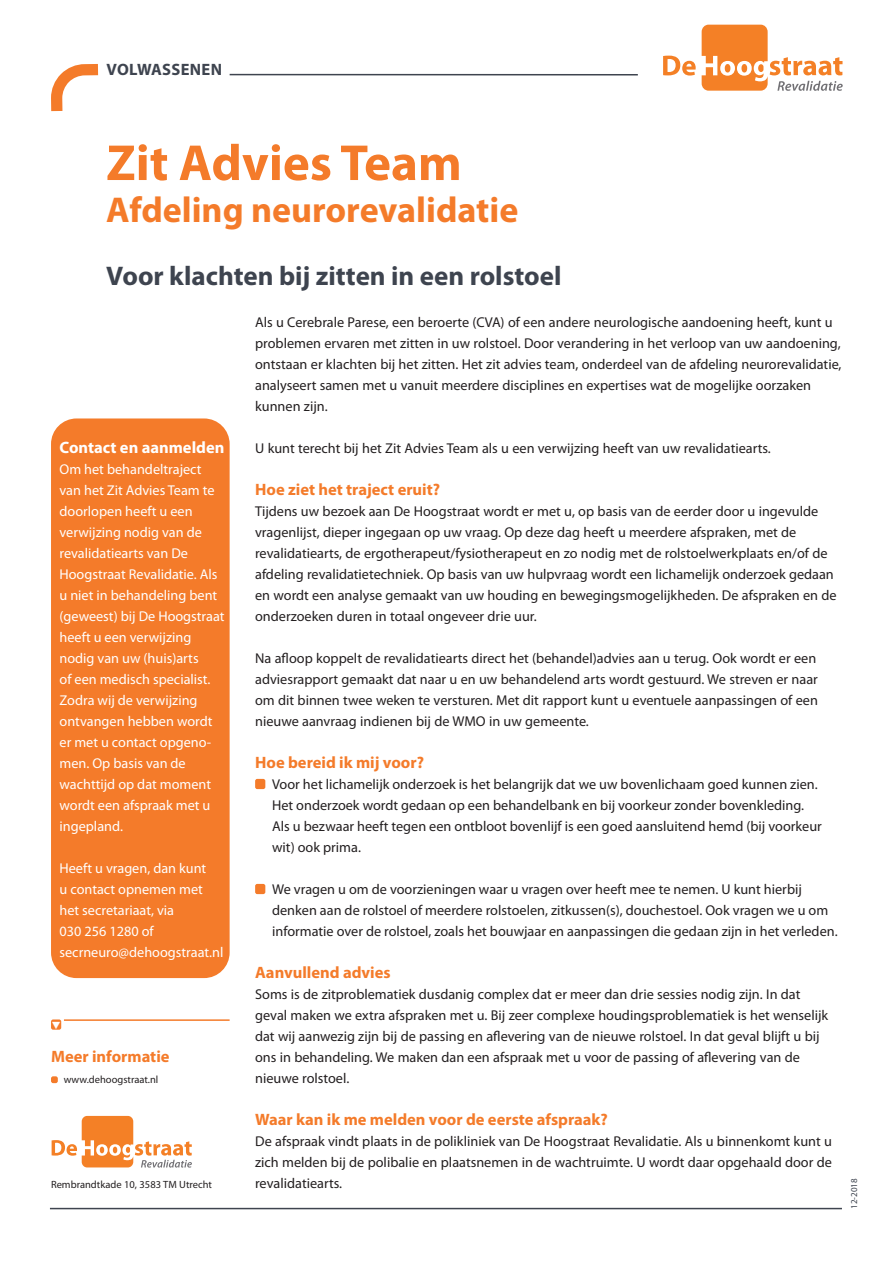
<style>
.page{position:relative;width:893px;height:1263px;background:#fff}
.page>*{position:absolute;margin:0;border:0;box-sizing:border-box;transform-origin:0 0}
.t1{font:700 51px "Myriad Pro";color:#f47b2a}
.t2{font:700 36px "Myriad Pro";color:#f47b2a}
.t3{font:700 27px "Myriad Pro";color:#3e444f}
.t4{font:700 16.5px "Myriad Pro";color:#f47b2a}
.t5{font:700 16.5px "Myriad Pro";color:#fff}
.t6{font:700 16.5px "Myriad Pro";letter-spacing:.02em;color:#3e444f}
.t7{font:14.25px/21px "Myriad Pro";color:#231f20}
.t8{font:14.25px/21px "Myriad Pro";color:#fff}
.t9{font:10.5px "Myriad Pro";color:#231f20}
.t10{font:9px "Myriad Pro";color:#3e444f}
</style>
<div class="page">
<div style="left:51px;top:418px;width:179px;height:560px;background:#f47b2a;border-radius:26px"></div>
<div style="left:255px;top:779px;width:10px;height:10px;background:#f47b2a;border-radius:2px"></div>
<div style="left:255px;top:884px;width:10px;height:10px;background:#f47b2a;border-radius:2px"></div>
<svg style="left:663px;top:56px;width:33px;height:20px"></svg>
<svg style="left:702px;top:25px;width:141px;height:66px"></svg>
<hr style="left:230px;top:74px;width:408px;height:1px;background:#3e444f">
<svg style="left:51px;top:64px;width:48px;height:48px"></svg>
<div style="left:51px;top:1076px;width:7px;height:7px;background:#f47b2a;border-radius:2px"></div>
<svg style="left:52px;top:1116px;width:140px;height:51px"></svg>
<hr style="left:64px;top:1019px;width:166px;height:2px;background:#f47b2a">
<div style="left:51px;top:1019px;width:10px;height:11px;background:#f47b2a;border-radius:2px"></div>
<hr style="left:50px;top:1208px;width:792px;height:1px;background:#3e444f">
<p class="t6" style="left:106px;top:63px;width:117px">VOLWASSENEN</p>
<h1 class="t1" style="left:106px;top:143px;width:357px">Zit Advies Team</h1>
<h2 class="t2" style="left:106px;top:196px;width:414px">Afdeling neurorevalidatie</h2>
<h3 class="t3" style="left:106px;top:266px;width:457px">Voor klachten bij zitten in een rolstoel</h3>
<p class="t7" style="left:255px;top:313px;width:588px">Als u Cerebrale Parese, een beroerte (CVA) of een andere neurologische aandoening heeft, kunt u problemen ervaren met zitten in uw rolstoel. Door verandering in het verloop van uw aandoening, ontstaan er klachten bij het zitten. Het zit advies team, onderdeel van de afdeling neurorevalidatie, analyseert samen met u vanuit meerdere disciplines en expertises wat de mogelijke oorzaken kunnen zijn.</p>
<p class="t7" style="left:255px;top:439px;width:517px">U kunt terecht bij het Zit Advies Team als u een verwijzing heeft van uw revalidatiearts.</p>
<p class="t4" style="left:255px;top:483px;width:186px">Hoe ziet het traject eruit?</p>
<p class="t7" style="left:255px;top:502px;width:583px">Tijdens uw bezoek aan De Hoogstraat wordt er met u, op basis van de eerder door u ingevulde vragenlijst, dieper ingegaan op uw vraag. Op deze dag heeft u meerdere afspraken, met de revalidatiearts, de ergotherapeut/fysiotherapeut en zo nodig met de rolstoelwerkplaats en/of de afdeling revalidatietechniek. Op basis van uw hulpvraag wordt een lichamelijk onderzoek gedaan en wordt een analyse gemaakt van uw houding en bewegingsmogelijkheden. De afspraken en de onderzoeken duren in totaal ongeveer drie uur.</p>
<p class="t7" style="left:255px;top:649px;width:564px;text-align:justify">Na afloop koppelt de revalidatiearts direct het (behandel)advies aan u terug. Ook wordt er een adviesrapport gemaakt dat naar u en uw behandelend arts wordt gestuurd. We streven er naar om dit binnen twee weken te versturen. Met dit rapport kunt u eventuele aanpassingen of een nieuwe aanvraag indienen bij de WMO in uw gemeente.</p>
<p class="t4" style="left:255px;top:756px;width:170px">Hoe bereid ik mij voor?</p>
<p class="t7" style="left:272px;top:775px;width:551px">Voor het lichamelijk onderzoek is het belangrijk dat we uw bovenlichaam goed kunnen zien.<br>Het onderzoek wordt gedaan op een behandelbank en bij voorkeur zonder bovenkleding.<br>Als u bezwaar heeft tegen een ontbloot bovenlijf is een goed aansluitend hemd (bij voorkeur wit) ook prima.</p>
<p class="t7" style="left:272px;top:880px;width:567px">We vragen u om de voorzieningen waar u vragen over heeft mee te nemen. U kunt hierbij denken aan de rolstoel of meerdere rolstoelen, zitkussen(s), douchestoel. Ook vragen we u om informatie over de rolstoel, zoals het bouwjaar en aanpassingen die gedaan zijn in het verleden.</p>
<p class="t4" style="left:255px;top:966px;width:137px">Aanvullend advies</p>
<p class="t7" style="left:255px;top:985px;width:575px">Soms is de zitproblematiek dusdanig complex dat er meer dan drie sessies nodig zijn. In dat geval maken we extra afspraken met u. Bij zeer complexe houdingsproblematiek is het wenselijk dat wij aanwezig zijn bij de passing en aflevering van de nieuwe rolstoel. In dat geval blijft u bij ons in behandeling. We maken dan een afspraak met u voor de passing of aflevering van de nieuwe rolstoel.</p>
<p class="t4" style="left:255px;top:1113px;width:354px">Waar kan ik me melden voor de eerste afspraak?</p>
<p class="t7" style="left:255px;top:1132px;width:578px;text-align:justify">De afspraak vindt plaats in de polikliniek van De Hoogstraat Revalidatie. Als u binnenkomt kunt u zich melden bij de polibalie en plaatsnemen in de wachtruimte. U wordt daar opgehaald door de revalidatiearts.</p>
<p class="t5" style="left:60px;top:441px;width:166px">Contact en aanmelden</p>
<p class="t8" style="left:60px;top:460px;width:167px">Om het behandeltraject van het Zit Advies Team te doorlopen heeft u een verwijzing nodig van de revalidatiearts van De<br>Hoogstraat Revalidatie. Als u niet in behandeling bent (geweest) bij De Hoogstraat heeft u een verwijzing nodig van uw (huis)arts<br>of een medisch specialist.<br>Zodra wij de verwijzing ontvangen hebben wordt er met u contact opgeno&shy;men. Op basis van de wachttijd op dat moment wordt een afspraak met u ingepland.</p>
<p class="t8" style="left:60px;top:859px;width:165px">Heeft u vragen, dan kunt<br>u contact opnemen met het secretariaat, via<br>030 256 1280 of secrneuro@dehoogstraat.nl</p>
<p class="t4" style="left:51px;top:1050px;width:120px">Meer informatie</p>
<p class="t9" style="left:64px;top:1075px;width:96px">www.dehoogstraat.nl</p>
<p class="t9" style="left:51px;top:1180px;width:163px">Rembrandtkade 10, 3583 TM Utrecht</p>
<p class="t10" style="left:851px;top:1209px;width:32px;rotate:-90deg">12-2018</p>
</div>
